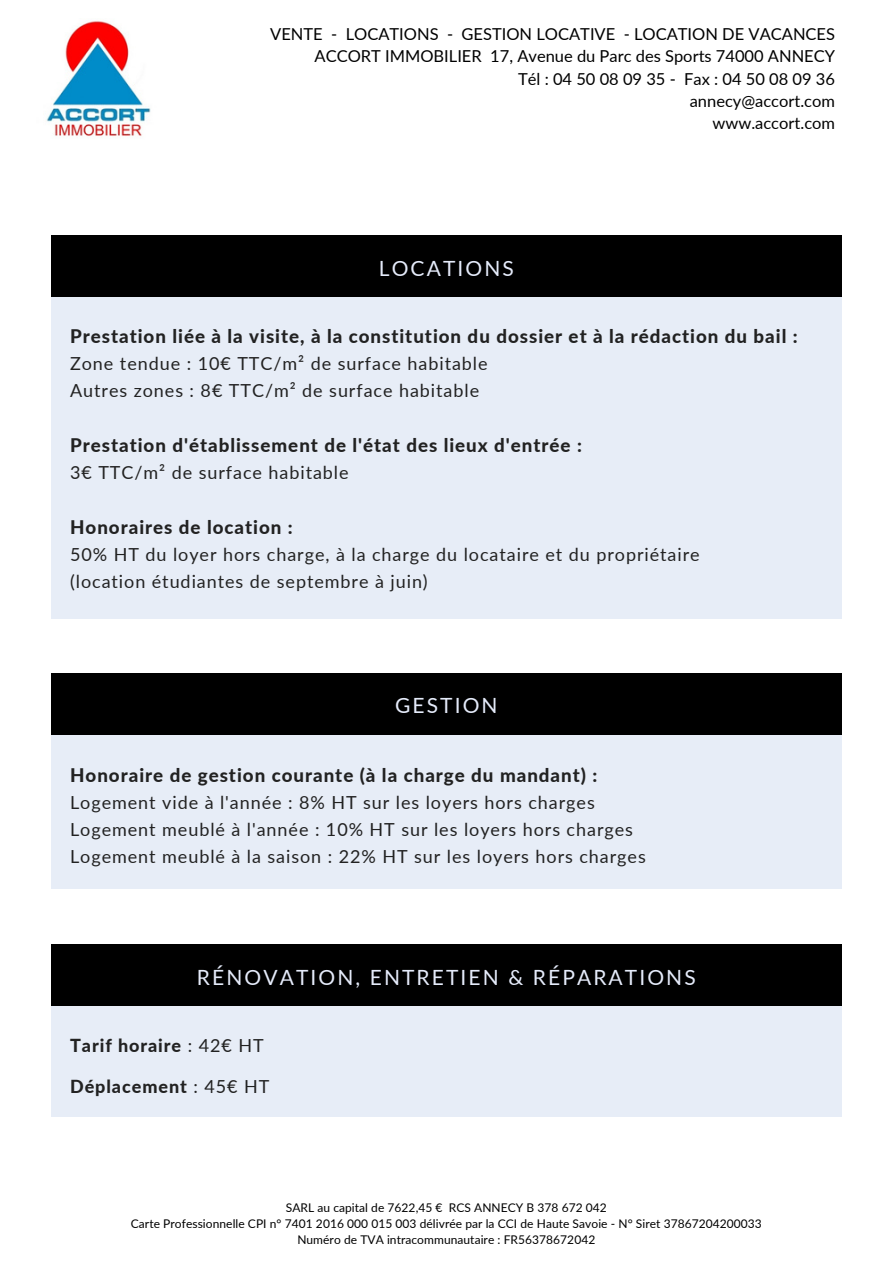
<style>
.page{position:relative;width:893px;height:1264px;background:#fff}
.page>*{position:absolute;margin:0;border:0;box-sizing:border-box;transform-origin:0 0}
.t1{font:21px "Lato";letter-spacing:.1em;color:#e5ebfa}
.t2{font:800 18.75px "Lato";letter-spacing:.05em;color:#222}
.t3{font:18px/27px "Lato";letter-spacing:.05em;color:#222}
.t4{font:800 18px "Lato";letter-spacing:.05em;color:#222}
.t5{font:16.5px/22.5px "Lato";color:#000;text-align:right}
.t6{font:12px/16px "Lato";letter-spacing:.005em;color:#000;text-align:center}
.s1{font-weight:400}
</style>
<div class="page">
<div style="left:51px;top:271px;width:790px;height:347px;background:#e7edf7"></div>
<div style="left:51px;top:234px;width:790px;height:62px;background:#000"></div>
<img style="left:46px;top:21px;width:105px;height:116px">
<div style="left:51px;top:710px;width:790px;height:178px;background:#e7edf7"></div>
<div style="left:51px;top:673px;width:790px;height:62px;background:#000"></div>
<div style="left:51px;top:980px;width:790px;height:136px;background:#e7edf7"></div>
<div style="left:51px;top:943px;width:790px;height:62px;background:#000"></div>
<p class="t5" style="left:270px;top:22px;width:566px">VENTE - LOCATIONS - GESTION LOCATIVE - LOCATION DE VACANCES ACCORT IMMOBILIER 17, Avenue du Parc des Sports 74000 ANNECY<br>Tél : 04 50 08 09 35 - Fax : 04 50 08 09 36<br>annecy@accort.com<br>www.accort.com</p>
<p class="t1" style="left:379px;top:255px;width:136px">LOCATIONS</p>
<p class="t2" style="left:70px;top:324px;width:729px">Prestation liée à la visite, à la constitution du dossier et à la rédaction du bail :</p>
<p class="t3" style="left:70px;top:349px;width:419px">Zone tendue : 10€ TTC/m² de surface habitable<br>Autres zones : 8€ TTC/m² de surface habitable</p>
<p class="t2" style="left:70px;top:433px;width:513px">Prestation d'établissement de l'état des lieux d'entrée :</p>
<p class="t3" style="left:70px;top:458px;width:280px">3€ TTC/m² de surface habitable</p>
<p class="t2" style="left:70px;top:516px;width:224px">Honoraires de location :</p>
<p class="t3" style="left:70px;top:541px;width:631px">50% HT du loyer hors charge, à la charge du locataire et du propriétaire (location étudiantes de septembre à juin)</p>
<p class="t1" style="left:395px;top:692px;width:104px">GESTION</p>
<p class="t2" style="left:70px;top:763px;width:528px">Honoraire de gestion courante (à la charge du mandant) :</p>
<p class="t3" style="left:70px;top:788px;width:577px">Logement vide à l'année : 8% HT sur les loyers hors charges<br>Logement meublé à l'année : 10% HT sur les loyers hors charges<br>Logement meublé à la saison : 22% HT sur les loyers hors charges</p>
<p class="t1" style="left:197px;top:963px;width:500px">RÉNOVATION, ENTRETIEN &amp; RÉPARATIONS</p>
<p class="t4" style="left:70px;top:1034px;width:195px">Tarif horaire <span class="s1">: 42€ HT</span></p>
<p class="t4" style="left:70px;top:1075px;width:201px">Déplacement <span class="s1">: 45€ HT</span></p>
<p class="t6" style="left:131px;top:1199px;width:632px">SARL au capital de 7622,45 € RCS ANNECY B 378 672 042<br>Carte Professionnelle CPI n° 7401 2016 000 015 003 délivrée par la CCI de Haute Savoie - N° Siret 37867204200033<br>Numéro de TVA intracommunautaire : FR56378672042</p>
</div>
